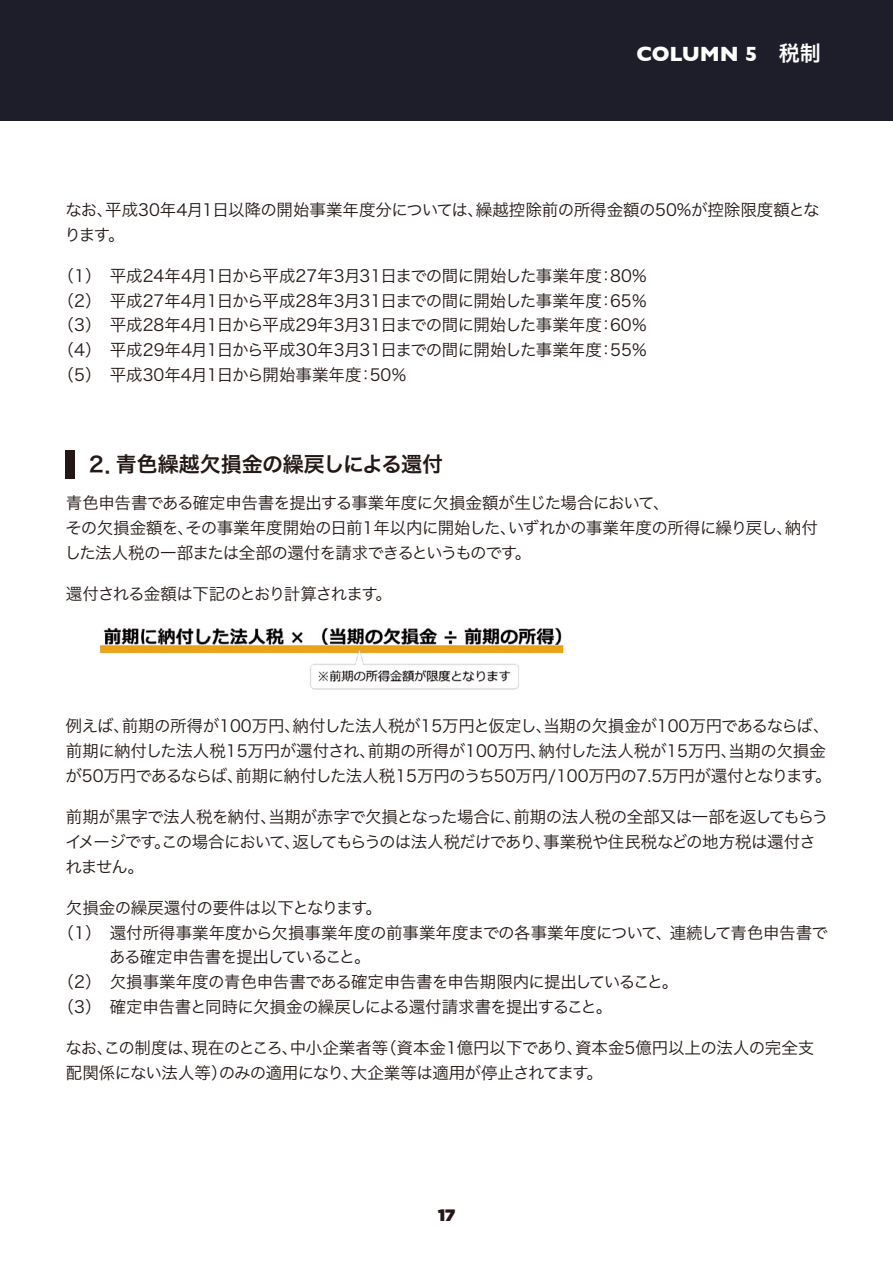
<style>
.page{position:relative;width:893px;height:1263px;background:#fff}
.page>*{position:absolute;margin:0;border:0;box-sizing:border-box;transform-origin:0 0}
.t1{font:21px "Hiragino Sans W6";color:#231815}
.t2{font:700 21px "Gill Sans";color:#fff}
.t3{font:16.5px/24.8px "Hiragino Sans W3";letter-spacing:-.03em;color:#231815}
.t4{font:16.5px/24.8px "Hiragino Sans W3";letter-spacing:-.01em;color:#231815}
.t5{font:16.5px/24.8px "Hiragino Sans W3";color:#231815}
.t6{font:16.5px "Hiragino Sans W3";letter-spacing:-.055em;color:#231815}
.t7{font:900 16.5px "i Ciel Gotham";color:#231815}
.s1{font-family:"Hiragino Sans W6";font-weight:400}
</style>
<div class="page">
<div style="left:66px;top:450px;width:9px;height:28px;background:#231815"></div>
<div style="left:0;top:0;width:893px;height:120px;background:#1e1e2a"></div>
<img style="left:99px;top:627px;width:465px;height:63px">
<p class="t2" style="left:636px;top:37px;width:186px">COLUMN 5 <span class="s1">税制</span></p>
<p class="t5" style="left:65px;top:196px;width:757px">なお、平成30年4月1日以降の開始事業年度分については、繰越控除前の所得金額の50%が控除限度額となります。</p>
<p class="t3" style="left:58px;top:262px;width:592px;text-align:justify">（1） 平成24年4月1日から平成27年3月31日までの間に開始した事業年度：80％（2） 平成27年4月1日から平成28年3月31日までの間に開始した事業年度：65％（3） 平成28年4月1日から平成29年3月31日までの間に開始した事業年度：60％（4） 平成29年4月1日から平成30年3月31日までの間に開始した事業年度：55％（5） 平成30年4月1日から開始事業年度：50％</p>
<p class="t1" style="left:86px;top:445px;width:359px">２．青色繰越欠損金の繰戻しによる還付</p>
<p class="t3" style="left:65px;top:489px;width:755px">青色申告書である確定申告書を提出する事業年度に欠損金額が生じた場合において、<br>その欠損金額を、その事業年度開始の日前1年以内に開始した、いずれかの事業年度の所得に繰り戻し、納付した法人税の一部または全部の還付を請求できるというものです。</p>
<p class="t6" style="left:66px;top:579px;width:328px">還付される金額は下記のとおり計算されます。</p>
<p class="t4" style="left:66px;top:713px;width:768px">例えば、前期の所得が100万円、納付した法人税が15万円と仮定し、当期の欠損金が100万円であるならば、前期に納付した法人税15万円が還付され、前期の所得が100万円、納付した法人税が15万円、当期の欠損金が50万円であるならば、前期に納付した法人税15万円のうち50万円/100万円の7.5万円が還付となります。</p>
<p class="t3" style="left:65px;top:803px;width:764px">前期が黒字で法人税を納付、当期が赤字で欠損となった場合に、前期の法人税の全部又は一部を返してもらうイメージです。この場合において、返してもらうのは法人税だけであり、事業税や住民税などの地方税は還付されません。</p>
<p class="t3" style="left:66px;top:894px;width:317px">欠損金の繰戻還付の要件は以下となります。</p>
<p class="t5" style="left:58px;top:919px;width:772px">（1）　還付所得事業年度から欠損事業年度の前事業年度までの各事業年度について、連続して青色申告書で</p>
<p class="t6" style="left:66px;top:942px;width:306px">　　 ある確定申告書を提出していること。</p>
<p class="t3" style="left:58px;top:968px;width:622px">（2）　欠損事業年度の青色申告書である確定申告書を申告期限内に提出していること。</p>
<p class="t3" style="left:58px;top:993px;width:556px">（3）　確定申告書と同時に欠損金の繰戻しによる還付請求書を提出すること。</p>
<p class="t3" style="left:65px;top:1034px;width:750px">なお、この制度は、現在のところ、中小企業者等（資本金1億円以下であり、資本金5億円以上の法人の完全支配関係にない法人等）のみの適用になり、大企業等は適用が停止されてます。</p>
<p class="t7" style="left:438px;top:1202px;width:19px">17</p>
</div>
